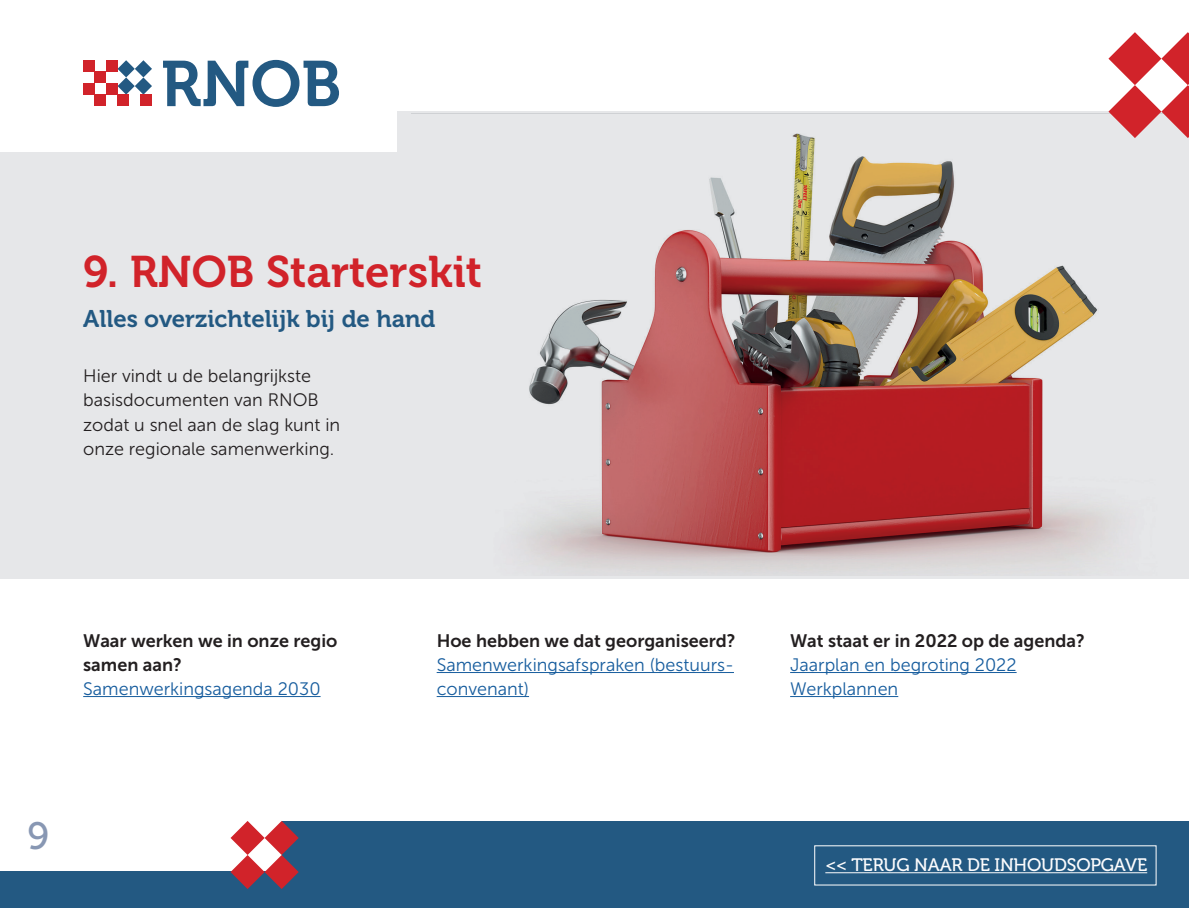
<style>
.page{position:relative;width:1189px;height:908px;background:#fff}
.page>*{position:absolute;margin:0;border:0;box-sizing:border-box;transform-origin:0 0}
.t1{font:44px "Museo 700";color:#d1232a}
.t2{font:38px "Museo 500";color:#8897b3}
.t3{font:24px "Museo 700";color:#235982}
.t4{font:18px/24px "Museo Sans 300";color:#175d9e}
.t5{font:18px/24px "Museo Sans 300";color:#231f20}
.t6{font:18px/24px "Museo Sans 700";color:#231f20}
.t7{font:18px "Museo 500";letter-spacing:-.01em;color:#fcfcfd}
</style>
<div class="page">
<div style="left:0;top:112px;width:1189px;height:467px;background:#e6e7e9"></div>
<img style="left:520px;top:133px;width:598px;height:442px">
<div style="left:0;top:0;width:396px;height:151px;background:#fff"></div>
<hr style="left:83px;top:695px;width:237px;height:1px;background:#175d9e">
<hr style="left:437px;top:671px;width:297px;height:1px;background:#175d9e">
<hr style="left:437px;top:695px;width:92px;height:1px;background:#175d9e">
<hr style="left:790px;top:671px;width:226px;height:1px;background:#175d9e">
<hr style="left:790px;top:695px;width:108px;height:1px;background:#175d9e">
<svg style="left:118px;top:60px;width:34px;height:35px"></svg>
<div style="left:83px;top:60px;width:12px;height:12px;background:#d1232a"></div>
<div style="left:106px;top:60px;width:12px;height:12px;background:#d1232a"></div>
<div style="left:95px;top:72px;width:11px;height:11px;background:#d1232a"></div>
<div style="left:95px;top:95px;width:11px;height:11px;background:#d1232a"></div>
<div style="left:118px;top:95px;width:11px;height:11px;background:#d1232a"></div>
<div style="left:141px;top:95px;width:11px;height:11px;background:#d1232a"></div>
<div style="left:83px;top:83px;width:12px;height:12px;background:#d1232a"></div>
<div style="left:106px;top:83px;width:12px;height:12px;background:#d1232a"></div>
<svg style="left:163px;top:60px;width:176px;height:47px"></svg>
<svg style="left:1108px;top:32px;width:81px;height:106px"></svg>
<div style="left:0;top:820px;width:1189px;height:87px;background:#235982"></div>
<div style="left:0;top:813px;width:282px;height:57px;background:#fff"></div>
<svg style="left:230px;top:820px;width:69px;height:68px"></svg>
<hr style="left:825px;top:872px;width:322px;height:1px;background:#fcfcfd">
<h1 class="t1" style="left:83px;top:247px;width:400px">9. RNOB Starterskit</h1>
<h3 class="t3" style="left:83px;top:305px;width:354px">Alles overzichtelijk bij de hand</h3>
<p class="t5" style="left:83px;top:364px;width:259px">Hier vindt u de belangrijkste basisdocumenten van RNOB zodat u snel aan de slag kunt in onze regionale samenwerking.</p>
<p class="t6" style="left:83px;top:628px;width:256px">Waar werken we in onze regio samen aan?</p>
<p class="t4" style="left:83px;top:676px;width:239px">Samenwerkingsagenda 2030</p>
<h2 class="t2" style="left:28px;top:815px;width:23px">9</h2>
<p class="t6" style="left:437px;top:628px;width:300px">Hoe hebben we dat georganiseerd?</p>
<p class="t4" style="left:437px;top:652px;width:299px">Samenwerkingsafspraken (bestuurs&shy;convenant)</p>
<p class="t6" style="left:790px;top:628px;width:296px">Wat staat er in 2022 op de agenda?</p>
<p class="t4" style="left:790px;top:652px;width:228px">Jaarplan en begroting 2022<br>Werkplannen</p>
<p class="t7" style="left:825px;top:854px;width:323px">&lt;&lt; TERUG NAAR DE INHOUDSOPGAVE</p>
</div>
